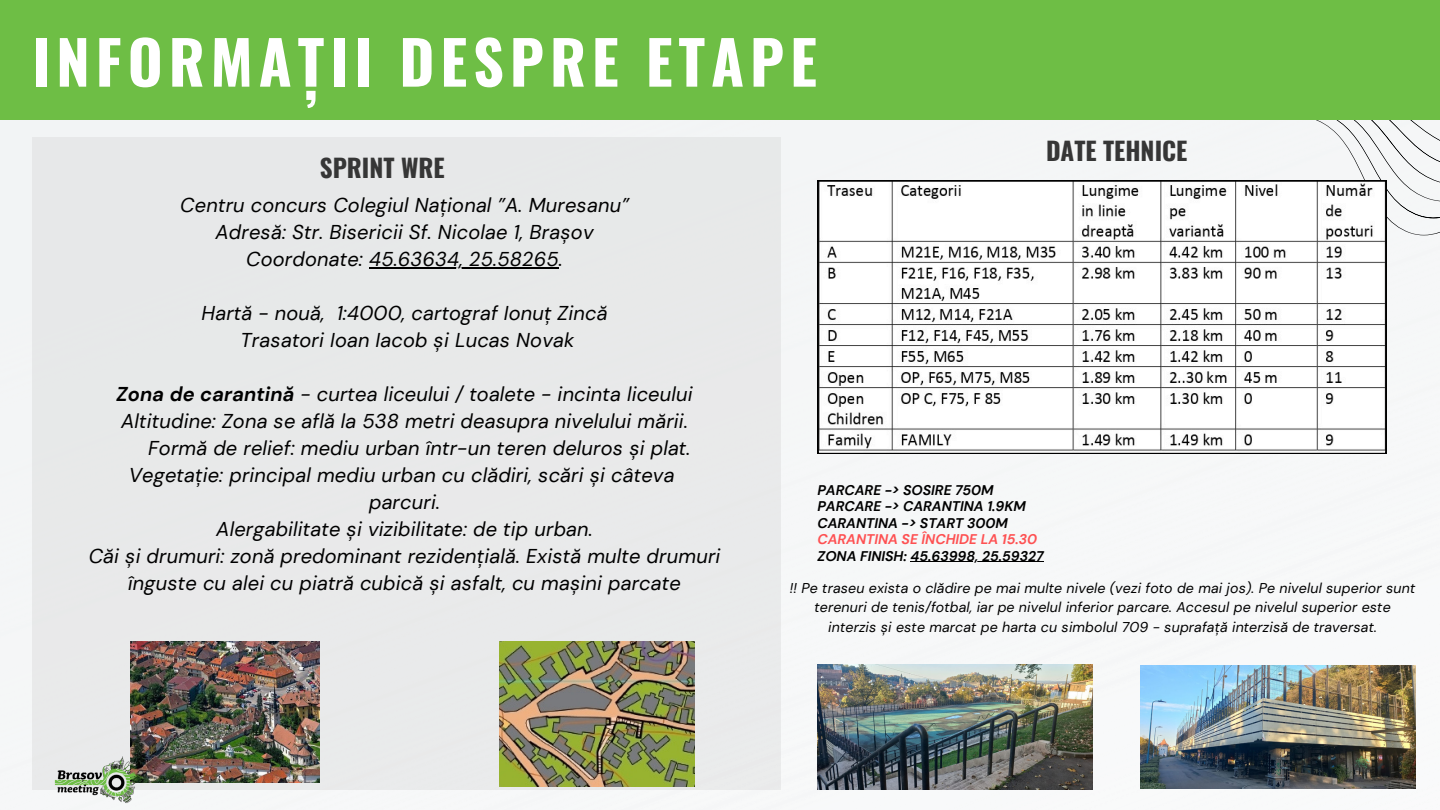
<style>
.page{position:relative;width:1440px;height:810px;background:#fff}
.page>*{position:absolute;margin:0;border:0;box-sizing:border-box;transform-origin:0 0}
.t1{font:700 60px "Oswald";letter-spacing:.1em;color:#fff}
.t2{font:700 25px "Oswald";color:#363636}
.t3{font:italic 20px/27px "DM Sans";letter-spacing:.01em;color:#000;text-align:center}
.t4{font:italic 14.2px/19.1px "DM Sans";letter-spacing:.01em;color:#000;text-align:center}
.t5{font:italic 700 14px/16.5px "DM Sans";color:#000}
.s1{font-weight:700}
.s2{color:#fe5152}
</style>
<div class="page">
<div style="left:0;top:120px;width:1440px;height:688px;background:#f6f7f8"></div>
<div style="left:1140px;top:120px;width:300px;height:115px;background:#f4f6f7"></div>
<div style="left:0;top:0;width:1440px;height:120px;background:#6ebe45"></div>
<div style="left:32px;top:137px;width:749px;height:652px;background:#e8e9e9"></div>
<img style="left:131px;top:642px;width:189px;height:141px">
<img style="left:36px;top:746px;width:119px;height:64px">
<img style="left:500px;top:642px;width:194px;height:144px">
<img style="left:817px;top:665px;width:276px;height:124px">
<img style="left:1140px;top:665px;width:275px;height:124px">
<svg style="left:817px;top:180px;width:570px;height:274px"></svg>
<hr style="left:369px;top:268px;width:190px;height:1px;background:#000">
<hr style="left:910px;top:561px;width:134px;height:1px;background:#000">
<h3 class="t1" style="left:32px;top:15px;width:786px">INFORMAȚII DESPRE ETAPE</h3>
<h4 class="t2" style="left:320px;top:148px;width:126px">SPRINT WRE</h4>
<p class="t2" style="left:1046px;top:131px;width:143px">DATE TEHNICE</p>
<p class="t3" style="left:180px;top:192px;width:450px">Centru concurs Colegiul Național ”A. Muresanu”<br>Adresă: Str. Bisericii Sf. Nicolae 1, Brașov<br>Coordonate: 45.63634, 25.58265.</p>
<p class="t3" style="left:202px;top:300px;width:407px">Hartă - nouă, 1:4000, cartograf Ionuț Zincă<br>Trasatori Ioan Iacob și Lucas Novak</p>
<p class="t3" style="left:116px;top:381px;width:578px"><span class="s1">Zona de carantină</span> - curtea liceului / toalete - incinta liceului</p>
<p class="t3" style="left:121px;top:408px;width:568px">Altitudine: Zona se află la 538 metri deasupra nivelului mării.</p>
<p class="t3" style="left:148px;top:435px;width:544px">Formă de relief: mediu urban într-un teren deluros și plat.</p>
<p class="t3" style="left:129px;top:462px;width:547px">Vegetație: principal mediu urban cu clădiri, scări și câteva</p>
<p class="t3" style="left:369px;top:489px;width:72px">parcuri.</p>
<p class="t3" style="left:216px;top:516px;width:378px">Alergabilitate și vizibilitate: de tip urban.</p>
<p class="t3" style="left:89px;top:543px;width:633px">Căi și drumuri: zonă predominant rezidențială. Există multe drumuri</p>
<p class="t3" style="left:128px;top:570px;width:554px">înguste cu alei cu piatră cubică și asfalt, cu mașini parcate</p>
<p class="t5" style="left:817px;top:482px;width:228px">PARCARE -&gt; SOSIRE 750M<br>PARCARE -&gt; CARANTINA 1.9KM<br>CARANTINA -&gt; START 300M<br><span class="s2">CARANTINA SE ÎNCHIDE LA 15.30<br></span>ZONA FINISH: 45.63998, 25.59327</p>
<p class="t4" style="left:790px;top:579px;width:627px">!! Pe traseu exista o clădire pe mai multe nivele (vezi foto de mai jos). Pe nivelul superior sunt terenuri de tenis/fotbal, iar pe nivelul inferior parcare. Accesul pe nivelul superior este interzis și este marcat pe harta cu simbolul 709 - suprafață interzisă de traversat.</p>
</div>
